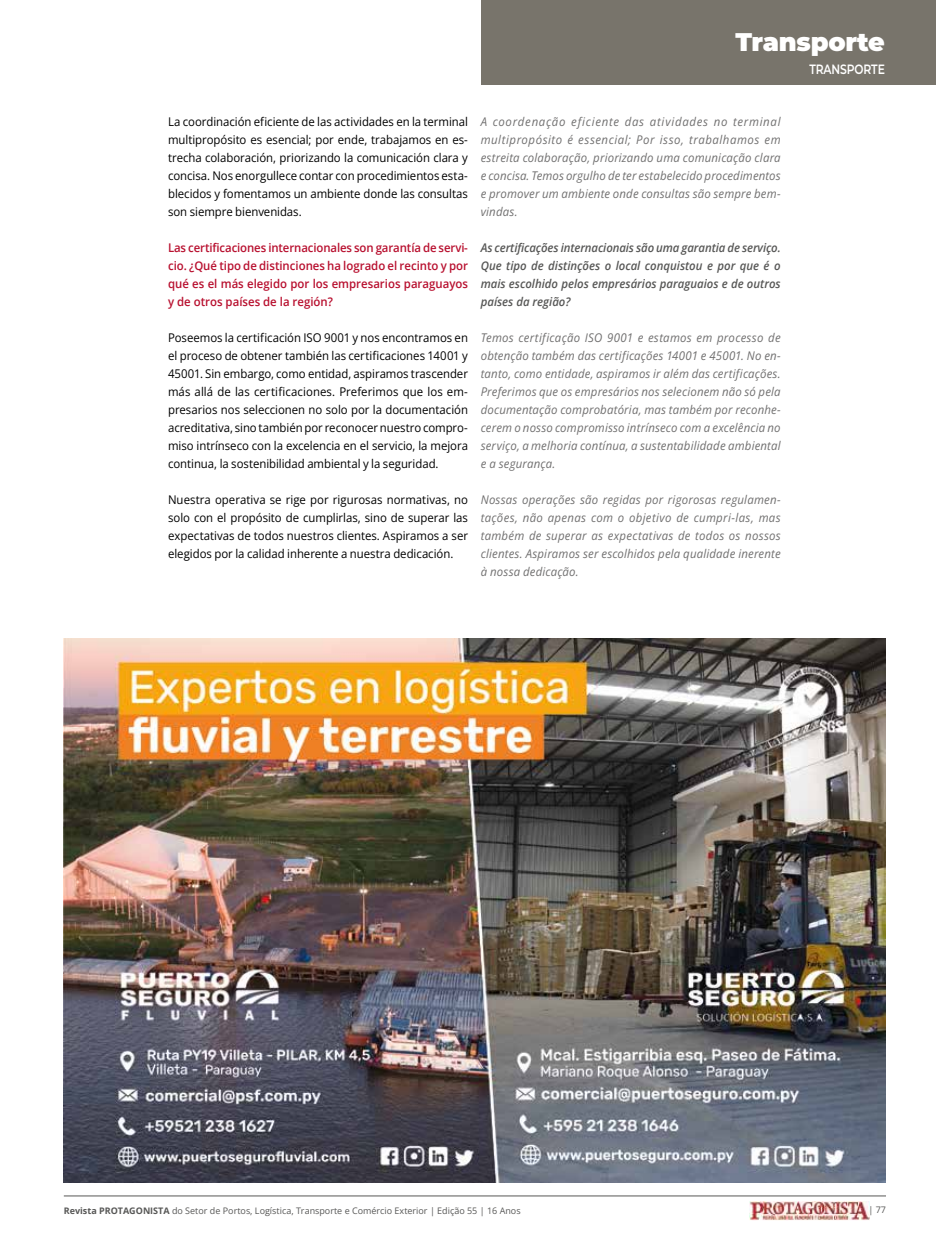
<style>
.page{position:relative;width:936px;height:1234px;background:#fff}
.page>*{position:absolute;margin:0;border:0;box-sizing:border-box;transform-origin:0 0}
.t1{font:900 25.5px "Montserrat";letter-spacing:-.01em;color:#fff}
.t2{font:600 13.5px "Montserrat";letter-spacing:-.01em;color:#fff;scale:.8 1}
.t3{font:12px/18px "Open Sans";letter-spacing:-.005em;color:#000;text-align:justify;scale:.95 1}
.t4{font:italic 12px/18px "Open Sans";letter-spacing:.015em;color:#706f6f;text-align:justify;scale:.95 1}
.t5{font:600 12px/18px "Open Sans";color:#b8102f;text-align:justify;scale:.95 1}
.t6{font:italic 600 12px/18px "Open Sans";color:#575756;text-align:justify;scale:.95 1}
.t7{font:9px "Open Sans";color:#575756}
</style>
<div class="page">
<hr style="left:64px;top:1195px;width:821px;height:1px;background:#575756">
<img style="left:749px;top:1201px;width:120px;height:18px">
<img style="left:64px;top:638px;width:820px;height:544px">
<div style="left:480px;top:0;width:455px;height:85px;background:#78746b"></div>
<h1 class="t1" style="left:735px;top:23px;width:151px">Transporte</h1>
<p class="t2" style="left:809px;top:59px;width:96px">TRANSPORTE</p>
<p class="t3" style="left:168px;top:112px;width:317px">La coordinación eficiente de las actividades en la terminal multipropósito es esencial; por ende, trabajamos en es&shy;trecha colaboración, priorizando la comunicación clara y concisa. Nos enorgullece contar con procedimientos esta&shy;blecidos y fomentamos un ambiente donde las consultas son siempre bienvenidas.</p>
<p class="t5" style="left:168px;top:238px;width:317px">Las certificaciones internacionales son garantía de servi&shy;cio. ¿Qué tipo de distinciones ha logrado el recinto y por qué es el más elegido por los empresarios paraguayos y de otros países de la región?</p>
<p class="t3" style="left:168px;top:328px;width:317px">Poseemos la certificación ISO 9001 y nos encontramos en el proceso de obtener también las certificaciones 14001 y 45001. Sin embargo, como entidad, aspiramos trascender más allá de las certificaciones. Preferimos que los em&shy;presarios nos seleccionen no solo por la documentación acreditativa, sino también por reconocer nuestro compro&shy;miso intrínseco con la excelencia en el servicio, la mejora continua, la sostenibilidad ambiental y la seguridad.</p>
<p class="t3" style="left:168px;top:490px;width:317px">Nuestra operativa se rige por rigurosas normativas, no solo con el propósito de cumplirlas, sino de superar las expectativas de todos nuestros clientes. Aspiramos a ser elegidos por la calidad inherente a nuestra dedicación.</p>
<p class="t4" style="left:480px;top:112px;width:317px">A coordenação eficiente das atividades no terminal multipropósito é essencial; Por isso, trabalhamos em estreita colaboração, priorizando uma comunicação clara e concisa. Temos orgulho de ter estabelecido procedimentos e promover um ambiente onde consultas são sempre bem&shy;vindas.</p>
<p class="t6" style="left:480px;top:238px;width:317px">As certificações internacionais são uma garantia de serviço.<br>Que tipo de distinções o local conquistou e por que é o mais escolhido pelos empresários paraguaios e de outros países da região?</p>
<p class="t4" style="left:480px;top:328px;width:317px">Temos certificação ISO 9001 e estamos em processo de obtenção também das certificações 14001 e 45001. No en&shy;tanto, como entidade, aspiramos ir além das certificações.<br>Preferimos que os empresários nos selecionem não só pela documentação comprobatória, mas também por reconhe&shy;cerem o nosso compromisso intrínseco com a excelência no serviço, a melhoria contínua, a sustentabilidade ambiental e a segurança.</p>
<p class="t4" style="left:480px;top:490px;width:317px">Nossas operações são regidas por rigorosas regulamen&shy;tações, não apenas com o objetivo de cumpri-las, mas também de superar as expectativas de todos os nossos clientes. Aspiramos ser escolhidos pela qualidade inerente à nossa dedicação.</p>
<p class="t7" style="left:64px;top:1204px;width:458px">Revista PROTAGONISTA do Setor de Portos, Logística, Transporte e Comércio Exterior | Edição 55 | 16 Anos</p>
<p class="t7" style="left:868px;top:1203px;width:19px">| 77</p>
</div>
